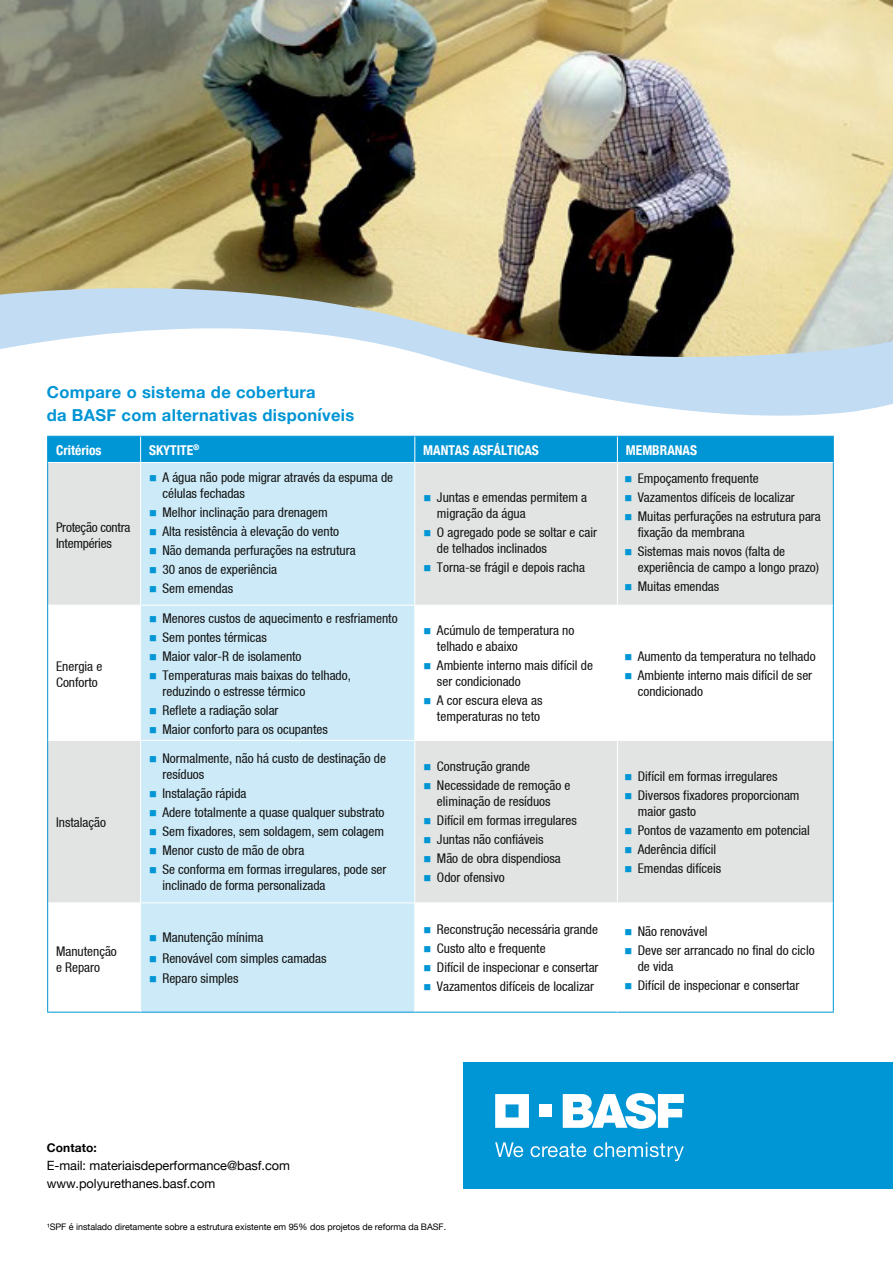
<style>
.page{position:relative;width:893px;height:1263px;background:#fff}
.page>*{position:absolute;margin:0;border:0;box-sizing:border-box;transform-origin:0 0}
.t1{font:700 16.5px/22.5px "Helvetica Neue";letter-spacing:.02em;color:#0095d5}
.t2{font:700 condensed 13.5px "Helvetica Neue";color:#fff}
.t3{font:condensed 13.35px/16px "Helvetica 57";color:#121212}
.t4{font:12.75px/17.5px "Helvetica Neue";letter-spacing:-.005em;color:#000}
.t5{font:700 12px "Helvetica Neue";letter-spacing:.01em;color:#000}
.t6{font:9px "Helvetica Neue";letter-spacing:-.005em;color:#000}
.s1{color:#0095d5}
</style>
<div class="page">
<div style="left:463px;top:1062px;width:430px;height:126px;background:#0095d5"></div>
<svg style="left:48px;top:463px;width:785px;height:439px;fill:#e2e4e3"></svg>
<div style="left:141px;top:463px;width:273px;height:549px;background:#cceaf7"></div>
<hr style="left:47px;top:462px;width:1px;height:143px;background:#0095d5">
<hr style="left:833px;top:462px;width:1px;height:143px;background:#0095d5">
<hr style="left:47px;top:605px;width:1px;height:135px;background:#0095d5">
<hr style="left:833px;top:605px;width:1px;height:135px;background:#0095d5">
<hr style="left:47px;top:740px;width:1px;height:163px;background:#0095d5">
<hr style="left:833px;top:740px;width:1px;height:163px;background:#0095d5">
<hr style="left:47px;top:903px;width:1px;height:109px;background:#0095d5">
<hr style="left:833px;top:903px;width:1px;height:109px;background:#0095d5">
<hr style="left:47px;top:1012px;width:94px;height:1px;background:#0095d5">
<hr style="left:141px;top:1012px;width:274px;height:1px;background:#0095d5">
<hr style="left:415px;top:1012px;width:202px;height:1px;background:#0095d5">
<hr style="left:617px;top:1012px;width:217px;height:1px;background:#0095d5">
<svg style="left:47px;top:436px;width:787px;height:26px;background:#0295d5"></svg>
<hr style="left:140px;top:463px;width:1px;height:142px;background:#fff">
<hr style="left:414px;top:463px;width:1px;height:142px;background:#fff">
<hr style="left:617px;top:463px;width:1px;height:142px;background:#fff">
<hr style="left:48px;top:605px;width:93px;height:1px;background:#fff">
<hr style="left:141px;top:605px;width:274px;height:1px;background:#fff">
<hr style="left:140px;top:605px;width:1px;height:135px;background:#fff">
<hr style="left:415px;top:605px;width:202px;height:1px;background:#fff">
<hr style="left:414px;top:605px;width:1px;height:135px;background:#fff">
<hr style="left:617px;top:605px;width:216px;height:1px;background:#fff">
<hr style="left:617px;top:605px;width:1px;height:135px;background:#fff">
<hr style="left:48px;top:740px;width:93px;height:1px;background:#fff">
<hr style="left:141px;top:740px;width:274px;height:1px;background:#fff">
<hr style="left:140px;top:741px;width:1px;height:161px;background:#fff">
<hr style="left:415px;top:740px;width:202px;height:1px;background:#fff">
<hr style="left:414px;top:741px;width:1px;height:161px;background:#fff">
<hr style="left:617px;top:740px;width:216px;height:1px;background:#fff">
<hr style="left:617px;top:741px;width:1px;height:161px;background:#fff">
<hr style="left:141px;top:902px;width:274px;height:1px;background:#fff">
<svg style="left:495px;top:1094px;width:34px;height:34px"></svg>
<div style="left:539px;top:1104px;width:13px;height:13px;background:#fff"></div>
<svg style="left:563px;top:1093px;width:121px;height:36px"></svg>
<svg style="left:495px;top:1142px;width:28px;height:15px"></svg>
<svg style="left:531px;top:1143px;width:55px;height:14px"></svg>
<svg style="left:594px;top:1142px;width:90px;height:19px"></svg>
<svg style="left:449px;top:362px;width:444px;height:54px;fill:#c2dcf3"></svg>
<img style="left:0;top:0;width:893px;height:362px">
<p class="t1" style="left:47px;top:382px;width:309px">Compare o sistema de cobertura<br>da BASF com alternativas disponíveis</p>
<p class="t2" style="left:56px;top:439px;width:47px">Critérios</p>
<p class="t2" style="left:149px;top:439px;width:52px">SKYTITE<sup>®</sup></p>
<p class="t2" style="left:423px;top:439px;width:117px">MANTAS ASFÁLTICAS</p>
<p class="t2" style="left:626px;top:439px;width:73px">MEMBRANAS</p>
<p class="t3" style="left:56px;top:519px;width:76px">Proteção contra<br>Intempéries</p>
<p class="t3" style="left:56px;top:658px;width:48px">Energia e<br>Conforto</p>
<p class="t3" style="left:56px;top:814px;width:51px">Instalação</p>
<p class="t3" style="left:56px;top:943px;width:62px">Manutenção e Reparo</p>
<p class="t3" style="left:162px;top:469px;width:232px;text-indent:-13px"><span class="s1">■</span> A água não pode migrar através da espuma de células fechadas</p>
<p class="t3" style="left:149px;top:504px;width:180px"><span class="s1">■</span> Melhor inclinação para drenagem</p>
<p class="t3" style="left:149px;top:523px;width:192px"><span class="s1">■</span> Alta resistência à elevação do vento</p>
<p class="t3" style="left:149px;top:542px;width:208px"><span class="s1">■</span> Não demanda perfurações na estrutura</p>
<p class="t3" style="left:149px;top:561px;width:129px"><span class="s1">■</span> 30 anos de experiência</p>
<p class="t3" style="left:149px;top:580px;width:86px"><span class="s1">■</span> Sem emendas</p>
<p class="t3" style="left:149px;top:610px;width:250px"><span class="s1">■</span> Menores custos de aquecimento e resfriamento</p>
<p class="t3" style="left:149px;top:629px;width:119px"><span class="s1">■</span> Sem pontes térmicas</p>
<p class="t3" style="left:149px;top:648px;width:154px"><span class="s1">■</span> Maior valor-R de isolamento</p>
<p class="t3" style="left:162px;top:667px;width:190px;text-indent:-13px"><span class="s1">■</span> Temperaturas mais baixas do telhado, reduzindo o estresse térmico</p>
<p class="t3" style="left:149px;top:702px;width:131px"><span class="s1">■</span> Reflete a radiação solar</p>
<p class="t3" style="left:149px;top:721px;width:180px"><span class="s1">■</span> Maior conforto para os ocupantes</p>
<p class="t3" style="left:162px;top:750px;width:225px;text-indent:-13px"><span class="s1">■</span> Normalmente, não há custo de destinação de resíduos</p>
<p class="t3" style="left:149px;top:785px;width:99px"><span class="s1">■</span> Instalação rápida</p>
<p class="t3" style="left:149px;top:804px;width:237px"><span class="s1">■</span> Adere totalmente a quase qualquer substrato</p>
<p class="t3" style="left:149px;top:823px;width:236px"><span class="s1">■</span> Sem fixadores, sem soldagem, sem colagem</p>
<p class="t3" style="left:149px;top:842px;width:157px"><span class="s1">■</span> Menor custo de mão de obra</p>
<p class="t3" style="left:162px;top:861px;width:226px;text-indent:-13px"><span class="s1">■</span> Se conforma em formas irregulares, pode ser inclinado de forma personalizada</p>
<p class="t3" style="left:149px;top:929px;width:116px"><span class="s1">■</span> Manutenção mínima</p>
<p class="t3" style="left:149px;top:950px;width:179px"><span class="s1">■</span> Renovável com simples camadas</p>
<p class="t3" style="left:149px;top:970px;width:91px"><span class="s1">■</span> Reparo simples</p>
<p class="t3" style="left:437px;top:489px;width:152px;text-indent:-13px"><span class="s1">■</span> Juntas e emendas permitem a migração da água</p>
<p class="t3" style="left:437px;top:524px;width:162px;text-indent:-13px"><span class="s1">■</span> O agregado pode se soltar e cair de telhados inclinados</p>
<p class="t3" style="left:424px;top:559px;width:163px"><span class="s1">■</span> Torna-se frágil e depois racha</p>
<p class="t3" style="left:437px;top:622px;width:139px;text-indent:-13px"><span class="s1">■</span> Acúmulo de temperatura no telhado e abaixo</p>
<p class="t3" style="left:437px;top:657px;width:157px;text-indent:-13px"><span class="s1">■</span> Ambiente interno mais difícil de ser condicionado</p>
<p class="t3" style="left:424px;top:692px;width:120px;text-align:right"><span class="s1">■</span> A cor escura eleva as temperaturas no teto</p>
<p class="t3" style="left:424px;top:758px;width:108px"><span class="s1">■</span> Construção grande</p>
<p class="t3" style="left:424px;top:777px;width:148px;text-align:center"><span class="s1">■</span> Necessidade de remoção e eliminação de resíduos</p>
<p class="t3" style="left:424px;top:812px;width:155px"><span class="s1">■</span> Difícil em formas irregulares</p>
<p class="t3" style="left:424px;top:831px;width:122px"><span class="s1">■</span> Juntas não confiáveis</p>
<p class="t3" style="left:424px;top:850px;width:139px"><span class="s1">■</span> Mão de obra dispendiosa</p>
<p class="t3" style="left:424px;top:869px;width:83px"><span class="s1">■</span> Odor ofensivo</p>
<p class="t3" style="left:424px;top:921px;width:176px"><span class="s1">■</span> Reconstrução necessária grande</p>
<p class="t3" style="left:424px;top:940px;width:124px"><span class="s1">■</span> Custo alto e frequente</p>
<p class="t3" style="left:424px;top:959px;width:177px"><span class="s1">■</span> Difícil de inspecionar e consertar</p>
<p class="t3" style="left:424px;top:978px;width:172px"><span class="s1">■</span> Vazamentos difíceis de localizar</p>
<p class="t3" style="left:624px;top:470px;width:136px"><span class="s1">■</span> Empoçamento frequente</p>
<p class="t3" style="left:624px;top:489px;width:172px"><span class="s1">■</span> Vazamentos difíceis de localizar</p>
<p class="t3" style="left:638px;top:508px;width:185px;text-indent:-13px"><span class="s1">■</span> Muitas perfurações na estrutura para fixação da membrana</p>
<p class="t3" style="left:638px;top:543px;width:183px;text-indent:-13px"><span class="s1">■</span> Sistemas mais novos (falta de experiência de campo a longo prazo)</p>
<p class="t3" style="left:624px;top:578px;width:96px"><span class="s1">■</span> Muitas emendas</p>
<p class="t3" style="left:624px;top:648px;width:193px"><span class="s1">■</span> Aumento da temperatura no telhado</p>
<p class="t3" style="left:638px;top:667px;width:176px;text-indent:-13px"><span class="s1">■</span> Ambiente interno mais difícil de ser condicionado</p>
<p class="t3" style="left:624px;top:768px;width:155px"><span class="s1">■</span> Difícil em formas irregulares</p>
<p class="t3" style="left:638px;top:787px;width:163px;text-indent:-13px"><span class="s1">■</span> Diversos fixadores proporcionam maior gasto</p>
<p class="t3" style="left:624px;top:822px;width:187px"><span class="s1">■</span> Pontos de vazamento em potencial</p>
<p class="t3" style="left:624px;top:841px;width:94px"><span class="s1">■</span> Aderência difícil</p>
<p class="t3" style="left:624px;top:860px;width:98px"><span class="s1">■</span> Emendas difíceis</p>
<p class="t3" style="left:624px;top:923px;width:85px"><span class="s1">■</span> Não renovável</p>
<p class="t3" style="left:638px;top:942px;width:178px;text-indent:-13px"><span class="s1">■</span> Deve ser arrancado no final do ciclo de vida</p>
<p class="t3" style="left:624px;top:977px;width:177px"><span class="s1">■</span> Difícil de inspecionar e consertar</p>
<p class="t5" style="left:47px;top:1138px;width:52px">Contato:</p>
<p class="t4" style="left:47px;top:1157px;width:245px">E-mail: materiaisdeperformance@basf.com www.polyurethanes.basf.com</p>
<p class="t6" style="left:47px;top:1220px;width:401px">¹SPF é instalado diretamente sobre a estrutura existente em 95% dos projetos de reforma da BASF.</p>
</div>
